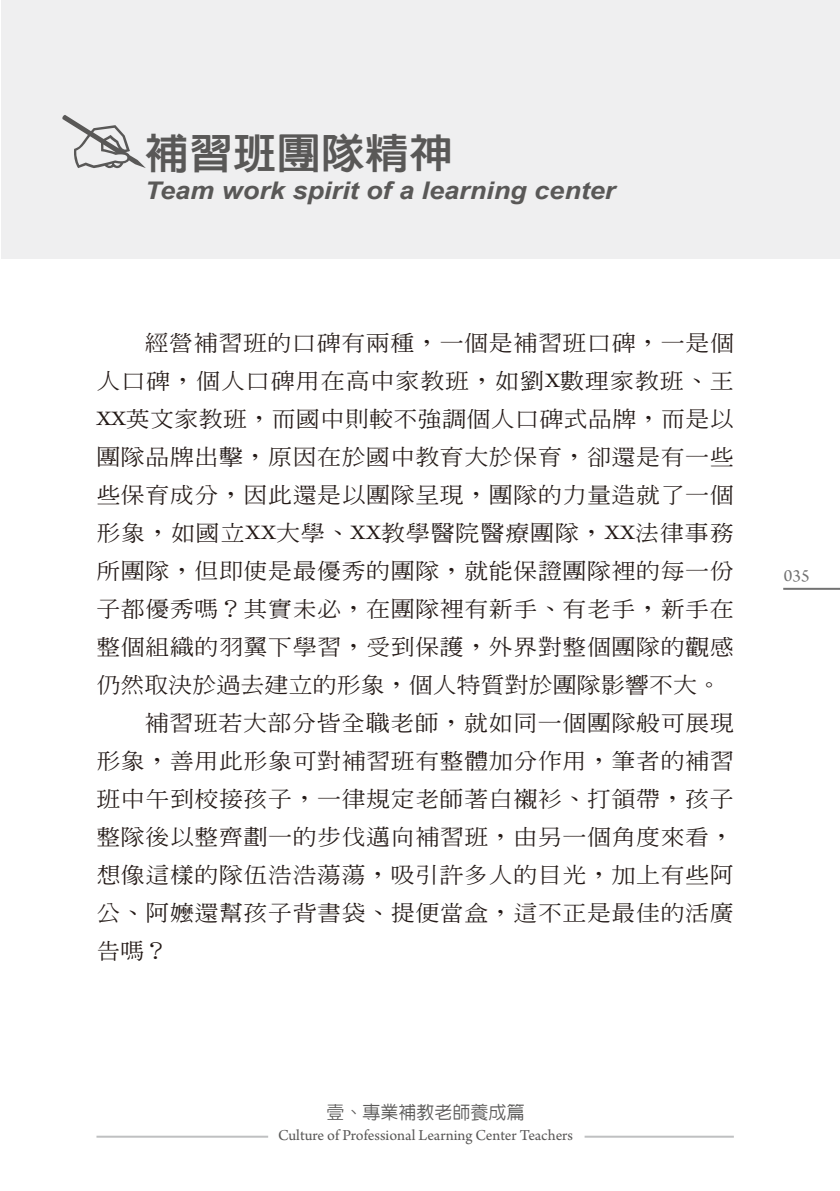
<style>
.page{position:relative;width:840px;height:1191px;background:#fff}
.page>*{position:absolute;margin:0;border:0;box-sizing:border-box;transform-origin:0 0}
.t1{font:41.8px "Lin Gothic Extra";color:#595857;scale:1.05 1}
.t2{font:italic 700 24.2px "Arial";color:#595857;scale:1.11 1}
.t3{font:500 21.6px "Inn Ming";letter-spacing:.02em;color:#231916;scale:1.11 1}
.t4{font:500 21.6px "Inn Ming";color:#231916;scale:1.11 1}
.t5{font:500 18px "Lin Gothic";color:#595857}
.t6{font:18px "Arno Pro";color:#727272}
.t7{font:16px "Arno Pro";letter-spacing:-.005em;color:#595857}
.s1{font-family:"Arno Pro";font-weight:400}
</style>
<div class="page">
<div style="left:1px;top:0;width:838px;height:259px;background:#efeff0"></div>
<svg style="left:62px;top:115px;width:84px;height:53px"></svg>
<hr style="left:782px;top:588px;width:57px;height:2px;background:#727272">
<hr style="left:96px;top:1135px;width:172px;height:2px;background:#bfc0c1">
<hr style="left:584px;top:1135px;width:149px;height:2px;background:#bfc0c1">
<h1 class="t1" style="left:145px;top:131px;width:295px">補習班團隊精神</h1>
<p class="t2" style="left:145px;top:175px;width:425px">Team work spirit of a learning center</p>
<p class="t3" style="left:145px;top:331px;width:532px">經營補習班的口碑有兩種，一個是補習班口碑，一是個</p>
<p class="t3" style="left:96px;top:369px;width:575px">人口碑，個人口碑用在高中家教班，如劉<span class="s1">X</span>數理家教班、王</p>
<p class="t3" style="left:96px;top:407px;width:575px"><span class="s1">XX</span>英文家教班，而國中則較不強調個人口碑式品牌，而是以</p>
<p class="t3" style="left:96px;top:445px;width:575px">團隊品牌出擊，原因在於國中教育大於保育，卻還是有一些</p>
<p class="t3" style="left:96px;top:483px;width:575px">些保育成分，因此還是以團隊呈現，團隊的力量造就了一個</p>
<p class="t3" style="left:96px;top:521px;width:575px">形象，如國立<span class="s1">XX</span>大學、<span class="s1">XX</span>教學醫院醫療團隊，<span class="s1">XX</span>法律事務</p>
<p class="t3" style="left:96px;top:559px;width:575px">所團隊，但即使是最優秀的團隊，就能保證團隊裡的每一份</p>
<p class="t3" style="left:96px;top:597px;width:575px">子都優秀嗎？其實未必，在團隊裡有新手、有老手，新手在</p>
<p class="t3" style="left:96px;top:635px;width:575px">整個組織的羽翼下學習，受到保護，外界對整個團隊的觀感</p>
<p class="t4" style="left:96px;top:673px;width:564px">仍然取決於過去建立的形象，個人特質對於團隊影響不大。</p>
<p class="t3" style="left:145px;top:711px;width:532px">補習班若大部分皆全職老師，就如同一個團隊般可展現</p>
<p class="t3" style="left:96px;top:749px;width:575px">形象，善用此形象可對補習班有整體加分作用，筆者的補習</p>
<p class="t3" style="left:96px;top:787px;width:575px">班中午到校接孩子，一律規定老師著白襯衫、打領帶，孩子</p>
<p class="t3" style="left:96px;top:825px;width:575px">整隊後以整齊劃一的步伐邁向補習班，由另一個角度來看，</p>
<p class="t3" style="left:96px;top:863px;width:575px">想像這樣的隊伍浩浩蕩蕩，吸引許多人的目光，加上有些阿</p>
<p class="t3" style="left:96px;top:901px;width:575px">公、阿嬤還幫孩子背書袋、提便當盒，這不正是最佳的活廣</p>
<p class="t3" style="left:96px;top:939px;width:66px">告嗎？</p>
<p class="t6" style="left:783px;top:565px;width:27px">035</p>
<p class="t5" style="left:326px;top:1103px;width:200px">壹、專業補教老師養成篇</p>
<p class="t7" style="left:278px;top:1126px;width:296px">Culture of Professional Learning Center Teachers</p>
</div>
